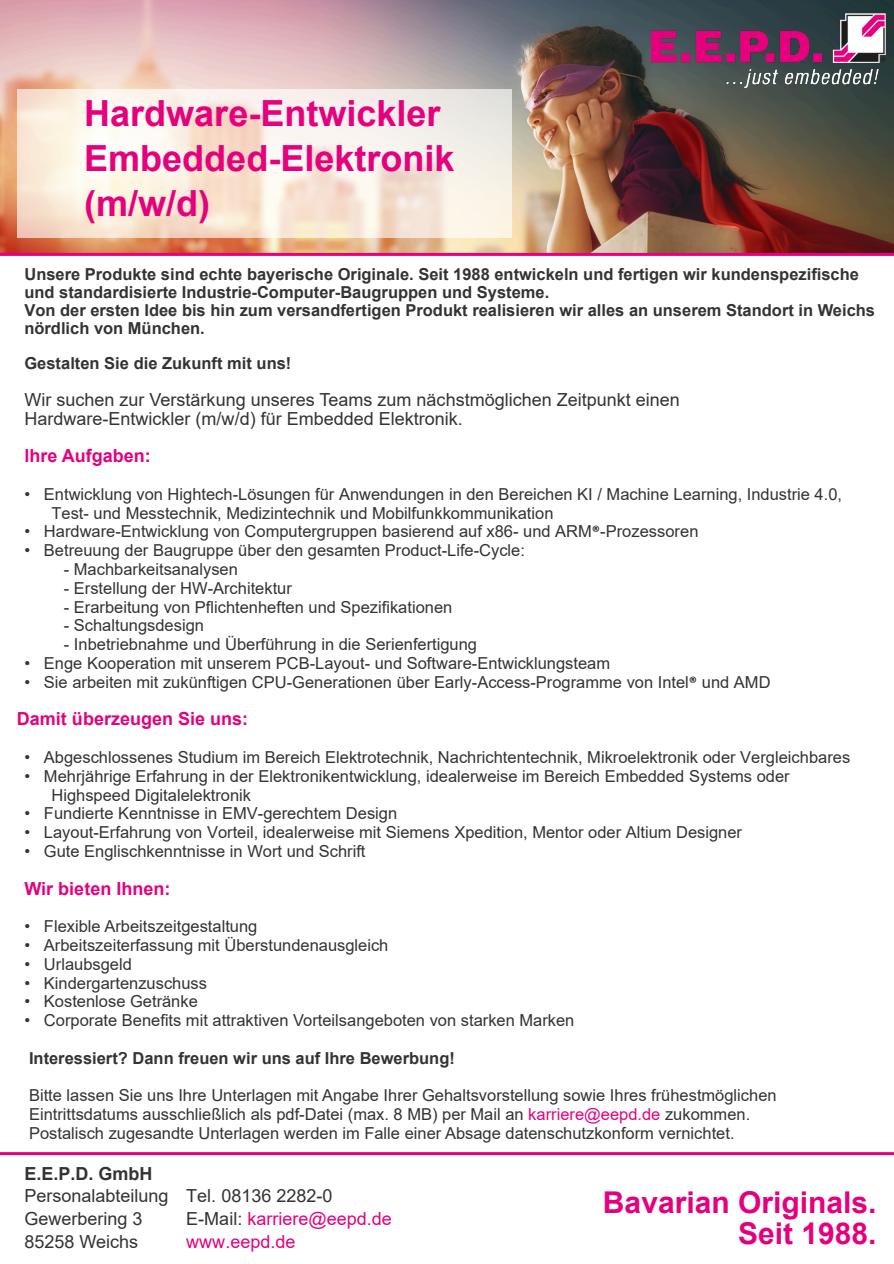
<style>
.page{position:relative;width:894px;height:1264px;background:#fff}
.page>*{position:absolute;margin:0;border:0;box-sizing:border-box;transform-origin:0 0}
.t1{font:700 36px "Arial";color:#e5007d}
.t2{font:700 30px "Arial";color:#e5007d}
.t3{font:18px "Arial";color:#333}
.t4{font:700 18px "Arial";color:#e5007d}
.t5{font:18px "Arial";color:#e5007d}
.t6{font:700 18px "Arial";color:#333}
.t7{font:16.5px "Arial";color:#333}
.t8{font:700 16.5px "Arial";color:#333}
.s1{font-family:"Calibri";color:#000}
.s2{color:#e5007d}
.s3{color:#333}
</style>
<div class="page">
<img style="left:0;top:0;width:893px;height:253px">
<hr style="left:0;top:253px;width:893px;height:3px;background:#e5007d">
<hr style="left:0;top:1152px;width:893px;height:3px;background:#e5007d">
<div style="left:17px;top:89px;width:494px;height:149px;background:#fff;opacity:.64"></div>
<img style="left:650px;top:14px;width:235px;height:73px">
<p class="t1" style="left:84px;top:100px;width:358px">Hardware-Entwickler</p>
<p class="t1" style="left:84px;top:145px;width:372px">Embedded-Elektronik</p>
<p class="t1" style="left:84px;top:190px;width:127px">(m/w/d)</p>
<p class="t8" style="left:24px;top:268px;width:835px">Unsere Produkte sind echte bayerische Originale. Seit 1988 entwickeln und fertigen wir kundenspezifische</p>
<p class="t8" style="left:24px;top:286px;width:526px">und standardisierte Industrie-Computer-Baugruppen und Systeme.</p>
<p class="t8" style="left:24px;top:304px;width:851px">Von der ersten Idee bis hin zum versandfertigen Produkt realisieren wir alles an unserem Standort in Weichs</p>
<p class="t8" style="left:24px;top:322px;width:182px">nördlich von München.</p>
<p class="t8" style="left:24px;top:357px;width:268px">Gestalten Sie die Zukunft mit uns!</p>
<p class="t3" style="left:24px;top:393px;width:657px">Wir suchen zur Verstärkung unseres Teams zum nächstmöglichen Zeitpunkt einen</p>
<p class="t3" style="left:24px;top:411px;width:440px">Hardware-Entwickler (m/w/d) für Embedded Elektronik.</p>
<p class="t4" style="left:24px;top:449px;width:128px">lhre Aufgaben:</p>
<p class="t7" style="left:24px;top:488px;width:819px">• Entwicklung von Hightech-Lösungen für Anwendungen in den Bereichen KI / Machine Learning, Industrie 4.0,</p>
<p class="t7" style="left:51px;top:506px;width:503px">Test- und Messtechnik, Medizintechnik und Mobilfunkkommunikation</p>
<p class="t7" style="left:24px;top:525px;width:675px">• Hardware-Entwicklung von Computergruppen basierend auf x86- und ARM<span class="s1">®</span>-Prozessoren</p>
<p class="t7" style="left:24px;top:544px;width:502px">• Betreuung der Baugruppe über den gesamten Product-Life-Cycle:</p>
<p class="t7" style="left:64px;top:563px;width:175px">- Machbarkeitsanalysen</p>
<p class="t7" style="left:64px;top:581px;width:229px">- Erstellung der HW-Architektur</p>
<p class="t7" style="left:64px;top:600px;width:390px">- Erarbeitung von Pflichtenheften und Spezifikationen</p>
<p class="t7" style="left:64px;top:619px;width:142px">- Schaltungsdesign</p>
<p class="t7" style="left:64px;top:638px;width:414px">- Inbetriebnahme und Überführung in die Serienfertigung</p>
<p class="t7" style="left:24px;top:657px;width:587px">• Enge Kooperation mit unserem PCB-Layout- und Software-Entwicklungsteam</p>
<p class="t7" style="left:24px;top:675px;width:747px">• Sie arbeiten mit zukünftigen CPU-Generationen über Early-Access-Programme von Intel<span class="s1">®</span> und AMD</p>
<p class="t4" style="left:17px;top:712px;width:233px">Damit überzeugen Sie uns:</p>
<p class="t7" style="left:24px;top:751px;width:827px">• Abgeschlossenes Studium im Bereich Elektrotechnik, Nachrichtentechnik, Mikroelektronik oder Vergleichbares</p>
<p class="t7" style="left:24px;top:770px;width:766px">• Mehrjährige Erfahrung in der Elektronikentwicklung, idealerweise im Bereich Embedded Systems oder</p>
<p class="t7" style="left:51px;top:788px;width:201px">Highspeed Digitalelektronik</p>
<p class="t7" style="left:24px;top:807px;width:374px">• Fundierte Kenntnisse in EMV-gerechtem Design</p>
<p class="t7" style="left:24px;top:826px;width:719px">• Layout-Erfahrung von Vorteil, idealerweise mit Siemens Xpedition, Mentor oder Altium Designer</p>
<p class="t7" style="left:24px;top:845px;width:342px">• Gute Englischkenntnisse in Wort und Schrift</p>
<p class="t4" style="left:24px;top:881px;width:147px">Wir bieten Ihnen:</p>
<p class="t7" style="left:24px;top:920px;width:234px">• Flexible Arbeitszeitgestaltung</p>
<p class="t7" style="left:24px;top:938px;width:365px">• Arbeitszeiterfassung mit Überstundenausgleich</p>
<p class="t7" style="left:24px;top:957px;width:109px">• Urlaubsgeld</p>
<p class="t7" style="left:24px;top:976px;width:184px">• Kindergartenzuschuss</p>
<p class="t7" style="left:24px;top:995px;width:175px">• Kostenlose Getränke</p>
<p class="t7" style="left:24px;top:1014px;width:551px">• Corporate Benefits mit attraktiven Vorteilsangeboten von starken Marken</p>
<p class="t8" style="left:29px;top:1051px;width:427px">Interessiert? Dann freuen wir uns auf Ihre Bewerbung!</p>
<p class="t7" style="left:29px;top:1089px;width:749px">Bitte lassen Sie uns Ihre Unterlagen mit Angabe Ihrer Gehaltsvorstellung sowie Ihres frühestmöglichen</p>
<p class="t7" style="left:29px;top:1107px;width:722px">Eintrittsdatums ausschließlich als pdf-Datei (max. 8 MB) per Mail an <span class="s2">karriere@eepd.de</span> zukommen.</p>
<p class="t7" style="left:29px;top:1126px;width:706px">Postalisch zugesandte Unterlagen werden im Falle einer Absage datenschutzkonform vernichtet.</p>
<p class="t6" style="left:24px;top:1166px;width:130px">E.E.P.D. GmbH</p>
<p class="t3" style="left:24px;top:1189px;width:146px">Personalabteilung</p>
<p class="t3" style="left:24px;top:1211px;width:120px">Gewerbering 3</p>
<p class="t3" style="left:24px;top:1234px;width:115px">85258 Weichs</p>
<p class="t3" style="left:186px;top:1189px;width:148px">Tel. 08136 2282-0</p>
<p class="t5" style="left:186px;top:1211px;width:207px"><span class="s3">E-Mail:</span> karriere@eepd.de</p>
<p class="t5" style="left:186px;top:1234px;width:111px">www.eepd.de</p>
<p class="t2" style="left:602px;top:1191px;width:275px">Bavarian Originals.</p>
<p class="t2" style="left:737px;top:1222px;width:140px">Seit 1988.</p>
</div>
